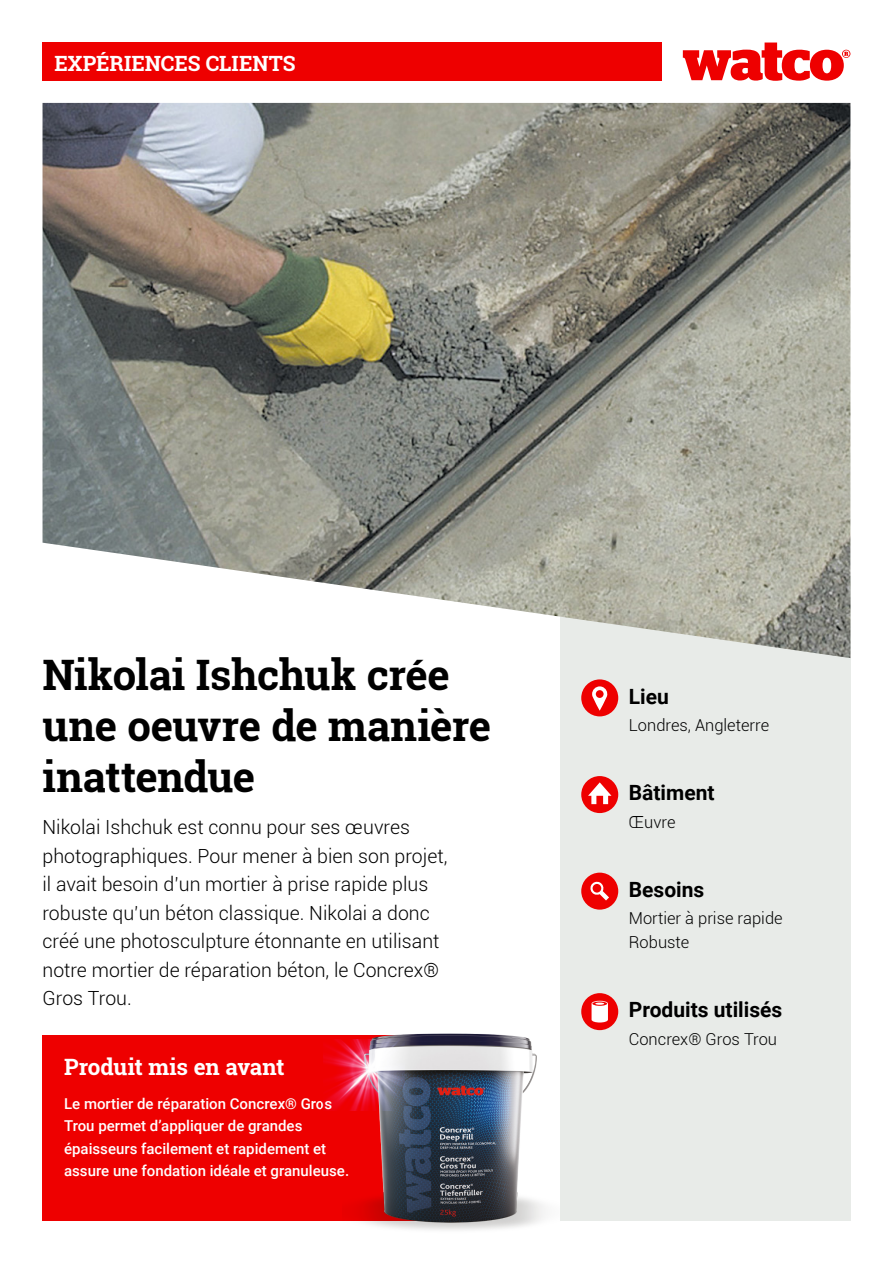
<style>
.page{position:relative;width:893px;height:1263px;background:#fff}
.page>*{position:absolute;margin:0;border:0;box-sizing:border-box;transform-origin:0 0}
.t1{font:700 42px/51px "Roboto Slab";letter-spacing:-.015em;color:#000}
.t2{font:700 22.5px "Roboto Slab";letter-spacing:-.005em;color:#fff}
.t3{font:700 21px "Roboto";color:#000}
.t4{font:700 21px "Roboto Slab";color:#fff}
.t5{font:300 19.5px/28.5px "Roboto";color:#000}
.t6{font:300 16.5px "Roboto";color:#000}
.t7{font:500 15px/22.5px "Roboto";color:#fff}
</style>
<div class="page">
<div style="left:43px;top:43px;width:619px;height:38px;background:#e00"></div>
<div style="left:43px;top:1035px;width:396px;height:185px;background:#e00"></div>
<img style="left:342px;top:1033px;width:226px;height:197px">
<svg style="left:683px;top:43px;width:167px;height:38px"></svg>
<div style="left:560px;top:576px;width:290px;height:644px;background:#e8ebe8"></div>
<img style="left:43px;top:103px;width:807px;height:555px">
<div style="left:581px;top:679px;width:37px;height:37px;background:#e00;border-radius:50%"></div>
<svg style="left:592px;top:686px;width:15px;height:25px"></svg>
<div style="left:581px;top:776px;width:37px;height:37px;background:#e00;border-radius:50%"></div>
<svg style="left:588px;top:782px;width:23px;height:22px"></svg>
<div style="left:581px;top:873px;width:37px;height:37px;background:#e00;border-radius:50%"></div>
<svg style="left:590px;top:882px;width:19px;height:18px"></svg>
<div style="left:581px;top:993px;width:37px;height:37px;background:#e00;border-radius:50%"></div>
<svg style="left:592px;top:1001px;width:16px;height:21px"></svg>
<img style="left:324px;top:1039px;width:81px;height:72px">
<p class="t4" style="left:54px;top:49px;width:243px">EXPÉRIENCES CLIENTS</p>
<p class="t1" style="left:43px;top:648px;width:450px">Nikolai Ishchuk crée une oeuvre de manière inattendue</p>
<p class="t5" style="left:43px;top:812px;width:406px">Nikolai Ishchuk est connu pour ses œuvres photographiques. Pour mener à bien son projet, il avait besoin d’un mortier à prise rapide plus robuste qu’un béton classique. Nikolai a donc créé une photosculpture étonnante en utilisant notre mortier de réparation béton, le Concrex® Gros Trou.</p>
<p class="t2" style="left:64px;top:1051px;width:222px">Produit mis en avant</p>
<p class="t7" style="left:64px;top:1092px;width:287px">Le mortier de réparation Concrex® Gros Trou permet d’appliquer de grandes épaisseurs facilement et rapidement et assure une fondation idéale et granuleuse.</p>
<p class="t3" style="left:629px;top:681px;width:42px">Lieu</p>
<p class="t6" style="left:629px;top:713px;width:142px">Londres, Angleterre</p>
<p class="t3" style="left:629px;top:778px;width:87px">Bâtiment</p>
<p class="t6" style="left:629px;top:810px;width:48px">Œuvre</p>
<p class="t3" style="left:629px;top:875px;width:77px">Besoins</p>
<p class="t6" style="left:629px;top:907px;width:155px">Mortier à prise rapide</p>
<p class="t6" style="left:629px;top:931px;width:62px">Robuste</p>
<p class="t3" style="left:629px;top:995px;width:155px">Produits utilisés</p>
<p class="t6" style="left:629px;top:1027px;width:150px">Concrex® Gros Trou</p>
</div>
